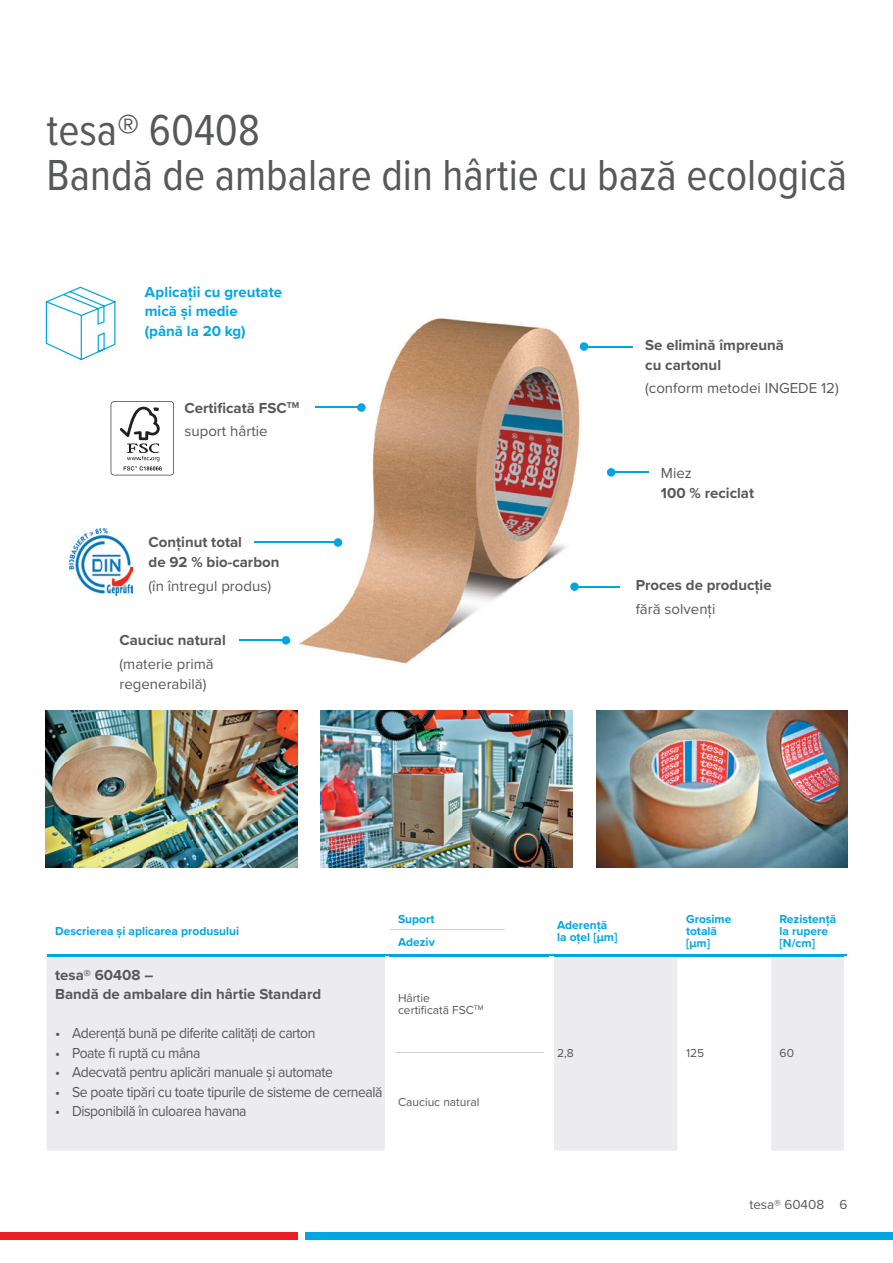
<style>
.page{position:relative;width:893px;height:1263px;background:#fff}
.page>*{position:absolute;margin:0;border:0;box-sizing:border-box;transform-origin:0 0}
.t1{font:45px/45px "Proxima Nova Cond";color:#57585a}
.t2{font:700 15px/19.5px "Proxima Nova";color:#57585a}
.t3{font:15px "Proxima Nova";letter-spacing:-.03em;color:#57585a;scale:.93 1}
.t4{font:15px/19.5px "Proxima Nova";color:#57585a}
.t5{font:15px "Proxima Nova";letter-spacing:-.03em;color:#57585a}
.t6{font:700 15px/19.5px "Proxima Nova";color:#00a6e4}
.t7{font:13.5px "Proxima Nova";color:#57585a}
.t8{font:700 12px/12px "Proxima Nova";color:#00a6e4}
.t9{font:12px/12px "Proxima Nova";color:#57585a}
.s1{font-weight:400}
</style>
<div class="page">
<img style="left:289px;top:318px;width:299px;height:346px">
<hr style="left:610px;top:472px;width:39px;height:1px;background:#00a6e4">
<div style="left:607px;top:468px;width:8px;height:9px;background:#00a6e4;border-radius:50%"></div>
<hr style="left:255px;top:542px;width:83px;height:1px;background:#00a6e4">
<hr style="left:315px;top:406px;width:46px;height:2px;background:#00a6e4">
<div style="left:334px;top:538px;width:8px;height:9px;background:#00a6e4;border-radius:50%"></div>
<div style="left:357px;top:403px;width:9px;height:9px;background:#00a6e4;border-radius:50%"></div>
<hr style="left:572px;top:586px;width:47px;height:1px;background:#00a6e4">
<hr style="left:585px;top:346px;width:47px;height:1px;background:#00a6e4">
<div style="left:570px;top:582px;width:9px;height:9px;background:#00a6e4;border-radius:50%"></div>
<div style="left:580px;top:342px;width:8px;height:9px;background:#00a6e4;border-radius:50%"></div>
<svg style="left:111px;top:401px;width:63px;height:74px"></svg>
<hr style="left:240px;top:639px;width:46px;height:2px;background:#00a6e4">
<div style="left:282px;top:636px;width:8px;height:9px;background:#00a6e4;border-radius:50%"></div>
<img style="left:70px;top:529px;width:62px;height:66px">
<img style="left:46px;top:710px;width:252px;height:157px">
<img style="left:320px;top:710px;width:252px;height:157px">
<img style="left:596px;top:710px;width:251px;height:157px">
<div style="left:47px;top:956px;width:797px;height:195px;background:#ececee"></div>
<svg style="left:394px;top:956px;width:377px;height:195px"></svg>
<hr style="left:47px;top:954px;width:342px;height:2px;background:#00a6e4">
<hr style="left:549px;top:954px;width:128px;height:2px;background:#00a6e4">
<hr style="left:677px;top:954px;width:94px;height:2px;background:#00a6e4">
<hr style="left:771px;top:954px;width:76px;height:2px;background:#00a6e4">
<hr style="left:394px;top:1052px;width:150px;height:1px;background:#d1d2d4">
<div style="left:385px;top:956px;width:9px;height:97px;background:#fff"></div>
<div style="left:385px;top:1053px;width:9px;height:98px;background:#fff"></div>
<div style="left:544px;top:956px;width:9px;height:97px;background:#fff"></div>
<div style="left:544px;top:1053px;width:9px;height:98px;background:#fff"></div>
<hr style="left:389px;top:954px;width:160px;height:2px;background:#00a6e4">
<hr style="left:390px;top:929px;width:115px;height:1px;background:#d1d2d4">
<svg style="left:46px;top:287px;width:70px;height:73px"></svg>
<div style="left:305px;top:1232px;width:588px;height:8px;background:#00a6e4"></div>
<div style="left:0;top:1232px;width:298px;height:8px;background:#ee1d23"></div>
<h1 class="t1" style="left:47px;top:105px;width:802px">tesa® 60408<br>Bandă de ambalare din hârtie cu bază ecologică</h1>
<p class="t6" style="left:145px;top:282px;width:139px">Aplicații cu greutate mică și medie<br>(până la 20 kg)</p>
<p class="t2" style="left:185px;top:395px;width:116px;line-height:23.7px">Certificată FSC<sup>TM </sup><span class="s1">suport hârtie</span></p>
<p class="t2" style="left:149px;top:532px;width:132px">Conținut total<br>de 92 % bio-carbon</p>
<p class="t4" style="left:149px;top:575px;width:124px">(în întregul produs)</p>
<p class="t2" style="left:120px;top:630px;width:108px">Cauciuc natural</p>
<p class="t4" style="left:120px;top:654px;width:96px">(materie primă regenerabilă)</p>
<p class="t2" style="left:645px;top:335px;width:140px">Se elimină împreună cu cartonul</p>
<p class="t4" style="left:645px;top:378px;width:195px">(conform metodei INGEDE 12)</p>
<p class="t5" style="left:661px;top:462px;width:33px">Miez</p>
<p class="t2" style="left:661px;top:483px;width:95px">100 % reciclat</p>
<p class="t2" style="left:636px;top:575px;width:137px">Proces de producție</p>
<p class="t4" style="left:636px;top:599px;width:81px">fără solvenți</p>
<p class="t8" style="left:55px;top:924px;width:185px">Descrierea și aplicarea produsului</p>
<p class="t2" style="left:55px;top:965px;width:268px">tesa® 60408 –<br>Bandă de ambalare din hârtie Standard</p>
<p class="t5" style="left:55px;top:1022px;width:262px">• Aderență bună pe diferite calități de carton</p>
<p class="t3" style="left:55px;top:1042px;width:158px">• Poate fi ruptă cu mâna</p>
<p class="t3" style="left:55px;top:1061px;width:300px">• Adecvată pentru aplicări manuale și automate</p>
<p class="t3" style="left:55px;top:1081px;width:354px">• Se poate tipări cu toate tipurile de sisteme de cerneală</p>
<p class="t3" style="left:55px;top:1100px;width:207px">• Disponibilă în culoarea havana</p>
<p class="t8" style="left:557px;top:918px;width:62px">Aderență la oțel [µm]</p>
<p class="t8" style="left:686px;top:912px;width:47px">Grosime totală [µm]</p>
<p class="t8" style="left:780px;top:912px;width:58px">Rezistență la rupere</p>
<p class="t8" style="left:398px;top:912px;width:38px">Suport</p>
<p class="t8" style="left:398px;top:936px;width:38px">Adeziv</p>
<p class="t8" style="left:780px;top:936px;width:37px">[N/cm]</p>
<p class="t9" style="left:398px;top:991px;width:87px">Hârtie certificată FSC<sup>TM</sup></p>
<p class="t9" style="left:398px;top:1095px;width:83px">Cauciuc natural</p>
<p class="t9" style="left:557px;top:1046px;width:18px">2,8</p>
<p class="t9" style="left:686px;top:1046px;width:20px">125</p>
<p class="t9" style="left:780px;top:1046px;width:16px">60</p>
<p class="t7" style="left:749px;top:1195px;width:99px">tesa® 60408 6</p>
</div>
